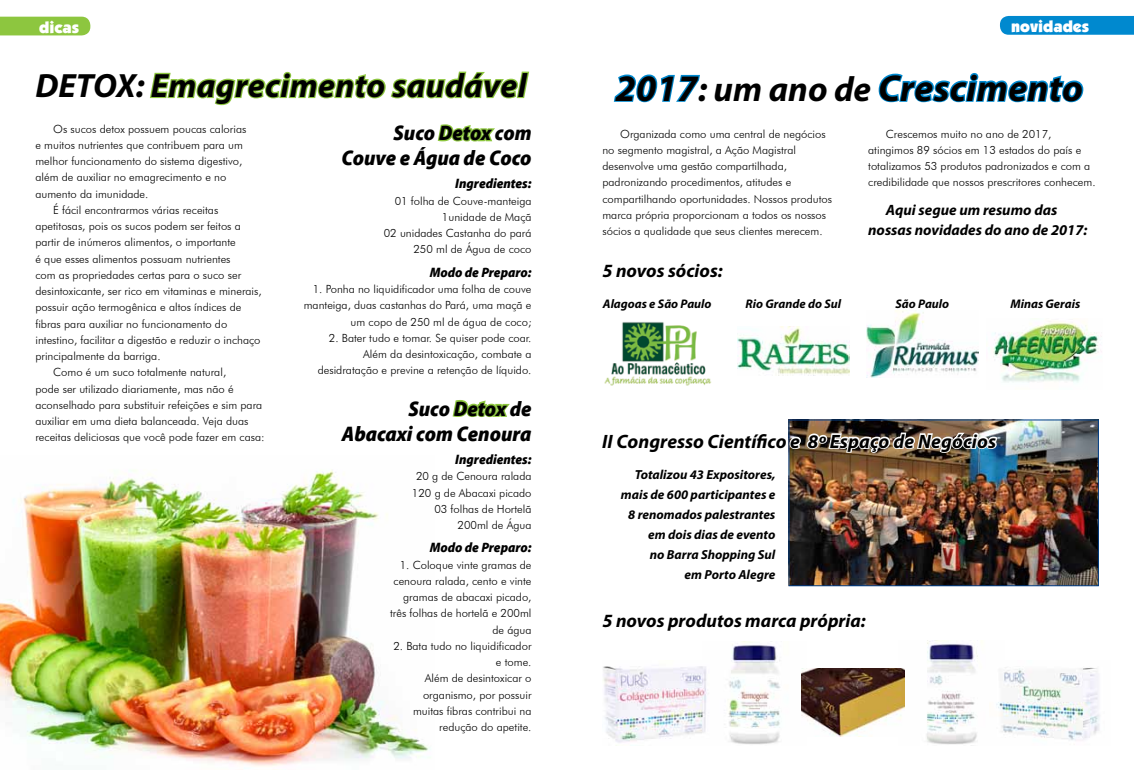
<style>
.page{position:relative;width:1134px;height:780px;background:#fff}
.page>*{position:absolute;margin:0;border:0;box-sizing:border-box;transform-origin:0 0}
.t1{font:italic 700 37.5px "Myriad Pro";letter-spacing:.01em;color:#000}
.t2{font:italic 700 33.75px "Myriad Pro";letter-spacing:.01em;color:#000}
.t3{font:italic 900 semi-condensed 21.25px/25px "Myriad Pro";color:#000;text-align:right}
.t4{font:italic 700 19.38px "Myriad Pro";color:#000}
.t5{font:italic 700 18.75px "Myriad Pro";color:#000}
.t6{font:900 16.25px "Kabel IT Cby BT";color:#fff}
.t7{font:italic 700 15px/20px "Myriad Pro";color:#000}
.t8{font:italic 900 semi-condensed 13.75px "Myriad Pro";color:#000}
.t9{font:italic 700 13.12px/20px "Myriad Pro";color:#000;text-align:right}
.t10{font:italic 700 12.5px "Myriad Pro";color:#000}
.t11{font:300 11.25px/16.2px "Futura BT";color:#000;text-align:right}
.s1{font-size:35px}
</style>
<div class="page">
<div style="left:0;top:17px;width:90px;height:18px;background:#8dc63f"></div>
<div style="left:1000px;top:16px;width:134px;height:19px;background:#0089cf"></div>
<svg style="left:613px;top:74px;width:87px;height:29px"></svg>
<svg style="left:878px;top:73px;width:206px;height:30px"></svg>
<svg style="left:149px;top:71px;width:381px;height:35px"></svg>
<img style="left:0;top:469px;width:430px;height:298px">
<svg style="left:437px;top:124px;width:58px;height:18px"></svg>
<svg style="left:452px;top:400px;width:58px;height:18px"></svg>
<img style="left:904px;top:640px;width:74px;height:105px">
<img style="left:728px;top:641px;width:74px;height:104px">
<img style="left:802px;top:668px;width:102px;height:68px">
<img style="left:603px;top:666px;width:104px;height:77px">
<img style="left:996px;top:667px;width:104px;height:74px">
<img style="left:604px;top:322px;width:107px;height:64px">
<img style="left:866px;top:310px;width:112px;height:67px">
<img style="left:992px;top:321px;width:110px;height:62px">
<img style="left:791px;top:421px;width:306px;height:163px">
<div style="left:789px;top:419px;width:310px;height:167px;border:1px solid #023f88"></div>
<img style="left:788px;top:419px;width:211px;height:48px">
<img style="left:737px;top:326px;width:113px;height:49px">
<h3 class="t6" style="left:39px;top:17px;width:41px">dicas</h3>
<h3 class="t6" style="left:1011px;top:17px;width:79px">novidades</h3>
<h2 class="t2" style="left:35px;top:63px;width:493px">DETOX: Emagrecimento saudável</h2>
<h1 class="t1" style="left:615px;top:63px;width:469px">2017<span class="s1">: um ano de</span> Crescimento</h1>
<p class="t11" style="left:53px;top:120px;width:195px">Os sucos detox possuem poucas calorias</p>
<p class="t11" style="left:35px;top:137px;width:209px">e muitos nutrientes que contribuem para um</p>
<p class="t11" style="left:35px;top:153px;width:208px">melhor funcionamento do sistema digestivo,</p>
<p class="t11" style="left:35px;top:169px;width:192px">além de auxiliar no emagrecimento e no</p>
<p class="t11" style="left:35px;top:185px;width:114px">aumento da imunidade.</p>
<p class="t11" style="left:53px;top:202px;width:167px">É fácil encontrarmos várias receitas</p>
<p class="t11" style="left:35px;top:218px;width:207px">apetitosas, pois os sucos podem ser feitos a</p>
<p class="t11" style="left:35px;top:234px;width:202px">partir de inúmeros alimentos, o importante</p>
<p class="t11" style="left:35px;top:250px;width:197px">é que esses alimentos possuam nutrientes</p>
<p class="t11" style="left:35px;top:267px;width:207px">com as propriedades certas para o suco ser</p>
<p class="t11" style="left:35px;top:283px;width:228px">desintoxicante, ser rico em vitaminas e minerais,</p>
<p class="t11" style="left:35px;top:299px;width:207px">possuir ação termogênica e altos índices de</p>
<p class="t11" style="left:35px;top:315px;width:193px">fibras para auxiliar no funcionamento do</p>
<p class="t11" style="left:35px;top:332px;width:227px">intestino, facilitar a digestão e reduzir o inchaço</p>
<p class="t11" style="left:35px;top:348px;width:127px">principalmente da barriga.</p>
<p class="t11" style="left:53px;top:364px;width:175px">Como é um suco totalmente natural,</p>
<p class="t11" style="left:35px;top:380px;width:200px">pode ser utilizado diariamente, mas não é</p>
<p class="t11" style="left:35px;top:397px;width:228px">aconselhado para substituir refeições e sim para</p>
<p class="t11" style="left:35px;top:413px;width:214px">auxiliar em uma dieta balanceada. Veja duas</p>
<p class="t11" style="left:35px;top:429px;width:231px">receitas deliciosas que você pode fazer em casa:</p>
<h3 class="t3" style="left:341px;top:121px;width:192px">Suco Detox com<br>Couve e Água de Coco</h3>
<p class="t8" style="left:455px;top:176px;width:78px">Ingredientes:</p>
<p class="t11" style="left:384px;top:192px;width:149px">01 folha de Couve-manteiga<br>1unidade de Maçã<br>02 unidades Castanha do pará<br>250 ml de Água de coco</p>
<p class="t8" style="left:430px;top:264px;width:103px">Modo de Preparo:</p>
<p class="t11" style="left:304px;top:281px;width:229px">1. Ponha no liquidificador uma folha de couve manteiga, duas castanhas do Pará, uma maçã e um copo de 250 ml de água de coco;</p>
<p class="t11" style="left:318px;top:329px;width:215px">2. Bater tudo e tomar. Se quiser pode coar.<br>Além da desintoxicação, combate a desidratação e previne a retenção de líquido.</p>
<h3 class="t3" style="left:342px;top:396px;width:191px">Suco Detox de<br>Abacaxi com Cenoura</h3>
<p class="t8" style="left:455px;top:452px;width:78px">Ingredientes:</p>
<p class="t11" style="left:412px;top:468px;width:121px">20 g de Cenoura ralada<br>120 g de Abacaxi picado<br>03 folhas de Hortelã<br>200ml de Água</p>
<p class="t8" style="left:430px;top:540px;width:103px">Modo de Preparo:</p>
<p class="t11" style="left:390px;top:556px;width:143px">1. Coloque vinte gramas de cenoura ralada, cento e vinte gramas de abacaxi picado, três folhas de hortelã e 200ml de água</p>
<p class="t11" style="left:393px;top:637px;width:140px">2. Bata tudo no liquidificador e tome.<br>Além de desintoxicar o organismo, por possuir muitas fibras contribui na redução do apetite.</p>
<p class="t11" style="left:602px;top:125px;width:231px;text-align:left;text-indent:18px">Organizada como uma central de negócios no segmento magistral, a Ação Magistral desenvolve uma gestão compartilhada, padronizando procedimentos, atitudes e compartilhando oportunidades. Nossos produtos marca própria proporcionam a todos os nossos sócios a qualidade que seus clientes merecem.</p>
<p class="t11" style="left:868px;top:125px;width:229px;text-align:left;text-indent:18px">Crescemos muito no ano de 2017, atingimos 89 sócios em 13 estados do país e totalizamos 53 produtos padronizados e com a credibilidade que nossos prescritores conhecem.</p>
<h3 class="t7" style="left:868px;top:200px;width:221px;text-indent:18px">Aqui segue um resumo das nossas novidades do ano de 2017:</h3>
<h3 class="t5" style="left:602px;top:258px;width:122px">5 novos sócios:</h3>
<p class="t10" style="left:603px;top:295px;width:110px">Alagoas e São Paulo</p>
<p class="t10" style="left:895px;top:295px;width:55px">São Paulo</p>
<p class="t10" style="left:1010px;top:295px;width:71px">Minas Gerais</p>
<p class="t10" style="left:746px;top:295px;width:97px">Rio Grande do Sul</p>
<h3 class="t4" style="left:602px;top:428px;width:396px">II Congresso Científico e 8º Espaço de Negócios</h3>
<p class="t9" style="left:621px;top:463px;width:156px">Totalizou 43 Expositores, mais de 600 participantes e<br>8 renomados palestrantes em dois dias de evento<br>no Barra Shopping Sul<br>em Porto Alegre</p>
<h3 class="t5" style="left:602px;top:608px;width:265px">5 novos produtos marca própria:</h3>
</div>
